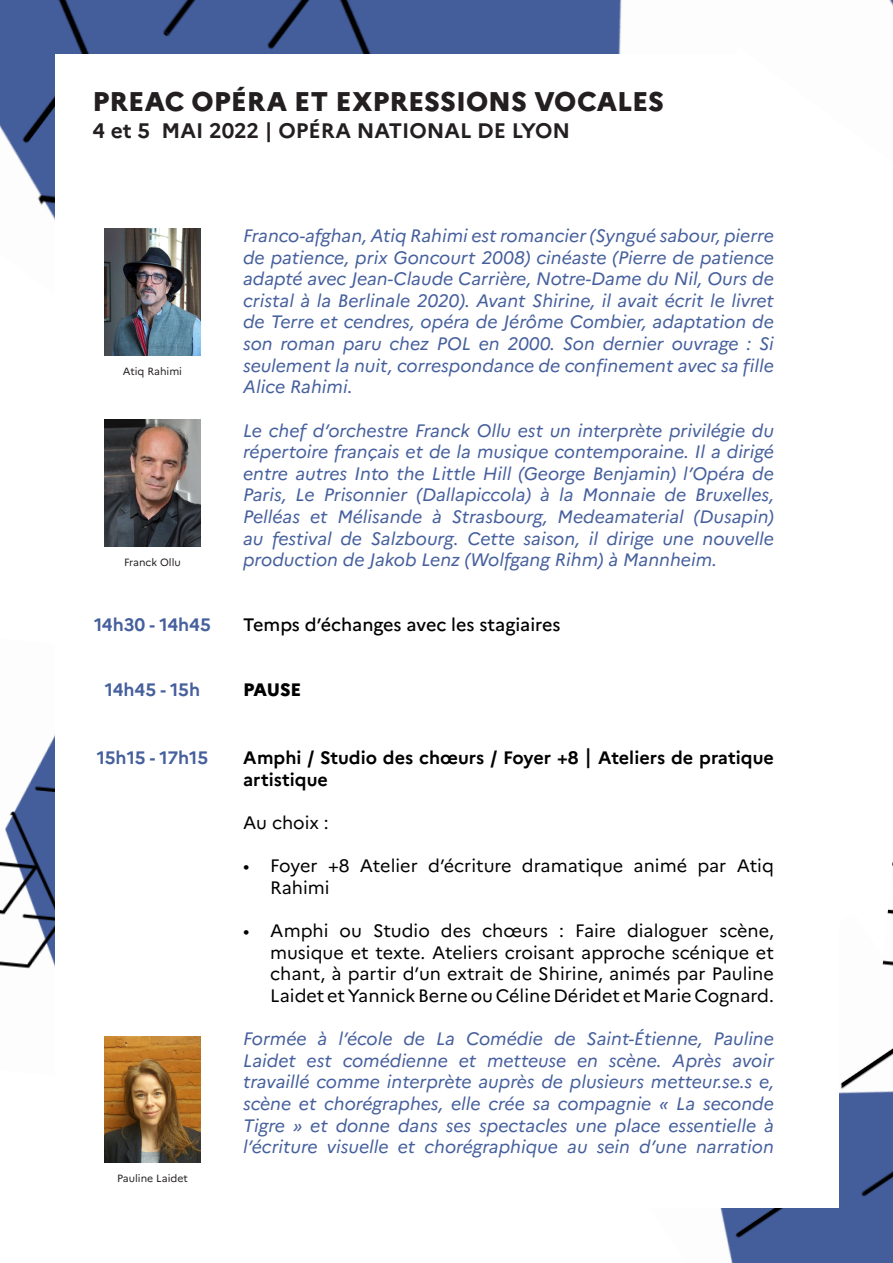
<style>
.page{position:relative;width:893px;height:1263px;background:#fff}
.page>*{position:absolute;margin:0;border:0;box-sizing:border-box;transform-origin:0 0}
.t1{font:800 27px "Marianne";color:#231f20}
.t2{font:700 21px "Marianne";color:#231f20}
.t3{font:italic 18px/21.6px "Marianne";color:#46609d;text-align:justify}
.t4{font:18px/21.6px "Marianne";color:#000}
.t5{font:700 18px/21.6px "Marianne";color:#000}
.t6{font:500 18px "Marianne";color:#000}
.t7{font:700 18px "Marianne";color:#46609d}
.t8{font:800 18px "Marianne";letter-spacing:-.01em;color:#000}
.t9{font:10.5px "Marianne";color:#231f20}
.s1{font-weight:500;font-size:21px}
</style>
<div class="page">
<img style="left:0;top:0;width:622px;height:220px">
<img style="left:0;top:734px;width:55px;height:235px">
<img style="left:720px;top:1060px;width:173px;height:203px">
<img style="left:875px;top:862px;width:18px;height:216px">
<div style="left:55px;top:55px;width:783px;height:1153px;background:#fff"></div>
<img style="left:104px;top:229px;width:97px;height:126px">
<img style="left:104px;top:420px;width:97px;height:127px">
<img style="left:104px;top:1036px;width:97px;height:127px">
<p class="t1" style="left:92px;top:80px;width:573px">PREAC OPÉRA ET EXPRESSIONS VOCALES</p>
<p class="t2" style="left:92px;top:114px;width:479px">4 et 5 MAI 2022 | OPÉRA NATIONAL DE LYON</p>
<p class="t9" style="left:123px;top:363px;width:61px">Atiq Rahimi</p>
<p class="t9" style="left:124px;top:554px;width:58px">Franck Ollu</p>
<p class="t7" style="left:94px;top:610px;width:118px">14h30 - 14h45</p>
<p class="t7" style="left:105px;top:676px;width:97px">14h45 - 15h</p>
<p class="t7" style="left:97px;top:744px;width:113px">15h15 - 17h15</p>
<p class="t9" style="left:117px;top:1170px;width:72px">Pauline Laidet</p>
<p class="t3" style="left:243px;top:223px;width:532px">Franco-afghan, Atiq Rahimi est romancier (Syngué sabour, pierre de patience, prix Goncourt 2008) cinéaste (Pierre de patience adapté avec Jean-Claude Carrière, Notre-Dame du Nil, Ours de cristal à la Berlinale 2020). Avant Shirine, il avait écrit le livret de Terre et cendres, opéra de Jérôme Combier, adaptation de son roman paru chez POL en 2000. Son dernier ouvrage : Si seulement la nuit, correspondance de confinement avec sa fille Alice Rahimi.</p>
<p class="t3" style="left:243px;top:418px;width:532px">Le chef d’orchestre Franck Ollu est un interprète privilégie du répertoire français et de la musique contemporaine. Il a dirigé entre autres Into the Little Hill (George Benjamin) l’Opéra de Paris, Le Prisonnier (Dallapiccola) à la Monnaie de Bruxelles, Pelléas et Mélisande à Strasbourg, Medeamaterial (Dusapin) au festival de Salzbourg. Cette saison, il dirige une nouvelle production de Jakob Lenz (Wolfgang Rihm) à Mannheim.</p>
<p class="t6" style="left:243px;top:611px;width:319px">Temps d’échanges avec les stagiaires</p>
<p class="t8" style="left:243px;top:675px;width:60px">PAUSE</p>
<p class="t5" style="left:243px;top:746px;width:532px">Amphi / Studio des chœurs / Foyer +8 <span class="s1">|</span> Ateliers de pratique artistique</p>
<p class="t4" style="left:243px;top:811px;width:87px">Au choix :</p>
<p class="t4" style="left:270px;top:854px;width:505px;text-indent:-27px">• Foyer +8 Atelier d’écriture dramatique animé par Atiq<br>Rahimi</p>
<p class="t4" style="left:270px;top:919px;width:505px;text-align:justify;text-indent:-27px">• Amphi ou Studio des chœurs : Faire dialoguer scène, musique et texte. Ateliers croisant approche scénique et chant, à partir d’un extrait de Shirine, animés par Pauline Laidet et Yannick Berne ou Céline Déridet et Marie Cognard.</p>
<p class="t3" style="left:243px;top:1026px;width:532px">Formée à l’école de La Comédie de Saint-Étienne, Pauline Laidet est comédienne et metteuse en scène. Après avoir travaillé comme interprète auprès de plusieurs metteur.se.s e, scène et chorégraphes, elle crée sa compagnie « La seconde Tigre » et donne dans ses spectacles une place essentielle à l’écriture visuelle et chorégraphique au sein d’une narration</p>
</div>
